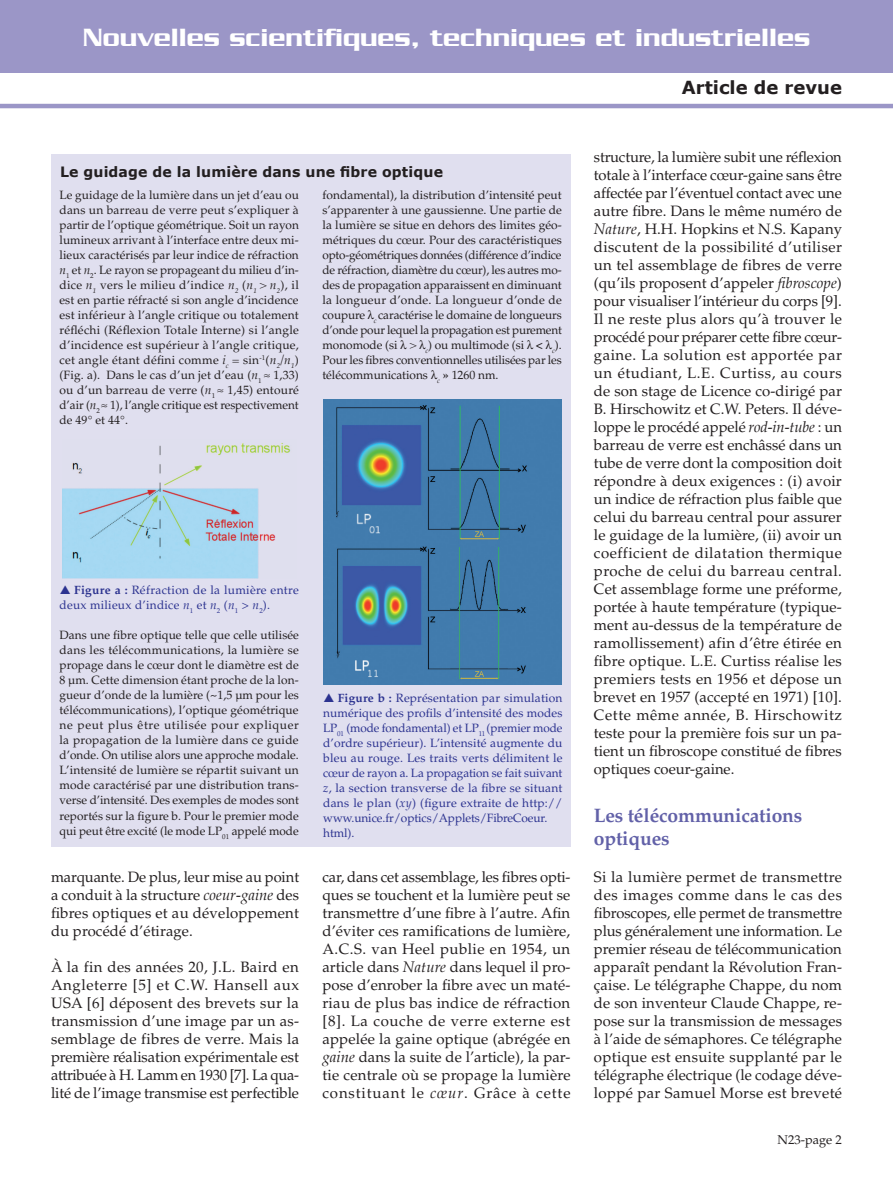
<style>
.page{position:relative;width:893px;height:1191px;background:#fff}
.page>*{position:absolute;margin:0;border:0;box-sizing:border-box;transform-origin:0 0}
.t1{font:500 27px "Serpentine";color:#fff}
.Inter_1-2L_3L{font:700 19.5px/22.5px "Palatino";letter-spacing:-.01em;color:#6261a8}
.t2{font:700 18px "Verdana";color:#231f20}
.Texte_courant{font:15px/18px "Palatino";letter-spacing:.005em;color:#231f20;text-align:justify}
.Texte_courant-2{font:700 14.25px "Verdana";letter-spacing:.01em;color:#231f20}
.PIED_DE_PAGE{font:12.75px "Palatino";color:#231f20}
.Texte_courant-3{font:12px/15px "Palatino";letter-spacing:-.005em;color:#231f20;text-align:justify}
.t3{font:12px/15px "Palatino";letter-spacing:.01em;color:#2c3390}
.s1{font-style:italic}
.s2{font-weight:500}
.s3{font-weight:700}
</style>
<div class="page">
<div style="left:0;top:0;width:893px;height:73px;background:#9b96c7"></div>
<hr style="left:0;top:104px;width:893px;height:4px;background:#9b96c7">
<div style="left:51px;top:154px;width:519px;height:692px;background:#e0dfef"></div>
<img style="left:62px;top:443px;width:229px;height:135px">
<img style="left:323px;top:399px;width:239px;height:285px">
<h1 class="t1" style="left:83px;top:23px;width:729px">Nouvelles scientifiques, techniques et industrielles</h1>
<p class="Texte_courant-2" style="left:60px;top:162px;width:385px">Le guidage de la lumière dans une fibre optique</p>
<p class="Texte_courant-3" style="left:60px;top:188px;width:241px">Le guidage de la lumière dans un jet d’eau ou dans un barreau de verre peut s’expliquer à partir de l’optique géométrique. Soit un rayon lumineux arrivant à l’interface entre deux mi&shy;lieux caractérisés par leur indice de réfraction <span class="s1">n</span><sub>1</sub> et <span class="s1">n</span><sub>2</sub>. Le rayon se propageant du milieu d’in&shy;dice <span class="s1">n</span><sub>1</sub> vers le milieu d’indice <span class="s1">n</span><sub>2</sub> (<span class="s1">n</span><sub>1</sub> <span class="s1">&gt; n</span><sub>2</sub>), il est en partie réfracté si son angle d’incidence est inférieur à l’angle critique ou totalement réfléchi (Réflexion Totale Interne) si l’angle d’incidence est supérieur à l’angle critique, cet angle étant défini comme <span class="s1">i</span><sub>c</sub> <span class="s1">=</span> sin<sup>-1</sup>(<span class="s1">n</span><sub>2</sub><span class="s1">/n</span><sub>1</sub>) (Fig. a). Dans le cas d’un jet d’eau (<span class="s1">n</span><sub>1</sub> ≈ 1,33) ou d’un barreau de verre (<span class="s1">n</span><sub>1</sub> ≈ 1,45) entouré d’air (<span class="s1">n</span><sub>2</sub> ≈ 1), l’angle critique est respectivement de 49° et 44°.</p>
<p class="Texte_courant-3" style="left:322px;top:188px;width:241px">fondamental), la distribution d’intensité peut s’apparenter à une gaussienne. Une partie de la lumière se situe en dehors des limites géo&shy;métriques du cœur. Pour des caractéristiques opto-géométriques données (différence d’indice de réfraction, diamètre du cœur), les autres mo&shy;des de propagation apparaissent en diminuant la longueur d’onde. La longueur d’onde de coupure ●<sub>c</sub> caractérise le domaine de longueurs d’onde pour lequel la propagation est purement monomode (si ● <span class="s1">&gt;</span> ●<sub>c</sub>) ou multimode (si ● <span class="s2">&lt;</span> ●<sub>c</sub>).<br>Pour les fibres conventionnelles utilisées par les télécommunications ●<sub>c</sub> <span class="s2">»</span> 1260 nm.</p>
<p class="t3" style="left:60px;top:583px;width:241px;text-indent:12px"><span class="s3">S Figure a :</span> Réfraction de la lumière entre deux milieux d’indice <span class="s1">n</span><sub>1</sub> et <span class="s1">n</span><sub>2</sub> (<span class="s1">n</span><sub>1</sub> &gt; <span class="s1">n</span><sub>2</sub>).</p>
<p class="Texte_courant-3" style="left:60px;top:628px;width:241px">Dans une fibre optique telle que celle utilisée dans les télécommunications, la lumière se propage dans le cœur dont le diamètre est de 8 µm. Cette dimension étant proche de la lon&shy;gueur d’onde de la lumière (~1,5 µm pour les télécommunications), l’optique géométrique ne peut plus être utilisée pour expliquer la propagation de la lumière dans ce guide d’onde. On utilise alors une approche modale.<br>L’intensité de lumière se répartit suivant un mode caractérisé par une distribution trans&shy;verse d’intensité. Des exemples de modes sont reportés sur la figure b. Pour le premier mode qui peut être excité (le mode LP<sub>01</sub> appelé mode</p>
<p class="Texte_courant" style="left:51px;top:868px;width:250px">marquante. De plus, leur mise au point a conduit à la structure <span class="s1">coeur-gaine</span> des fibres optiques et au développement du procédé d’étirage.</p>
<p class="Texte_courant" style="left:51px;top:958px;width:250px">À la fin des années 20, J.L. Baird en Angleterre [5] et C.W. Hansell aux USA [6] déposent des brevets sur la transmission d’une image par un as&shy;semblage de fibres de verre. Mais la première réalisation expérimentale est attribuée à H. Lamm en 1930 [7]. La qua&shy;lité de l’image transmise est perfectible</p>
<p class="t3" style="left:323px;top:691px;width:241px;text-indent:12px"><span class="s3">S Figure b :</span> Représentation par simulation numérique des profils d’intensité des modes LP<sub>01</sub> (mode fondamental) et LP<sub>11</sub> (premier mode d’ordre supérieur). L’intensité augmente du bleu au rouge. Les traits verts délimitent le cœur de rayon a. La propagation se fait suivant <span class="s1">z</span>, la section transverse de la fibre se situant dans le plan (<span class="s1">xy</span>) (figure extraite de http:// www.unice.fr/optics/Applets/FibreCoeur. html).</p>
<p class="Texte_courant" style="left:322px;top:868px;width:250px">car, dans cet assemblage, les fibres opti&shy;ques se touchent et la lumière peut se transmettre d’une fibre à l’autre. Afin d’éviter ces ramifications de lumière, A.C.S. van Heel publie en 1954, un article dans <span class="s1">Nature</span> dans lequel il pro&shy;pose d’enrober la fibre avec un maté&shy;riau de plus bas indice de réfraction [8]. La couche de verre externe est appelée la gaine optique (abrégée en <span class="s1">gaine</span> dans la suite de l’article), la par&shy;tie centrale où se propage la lumière constituant le <span class="s1">cœur</span>. Grâce à cette</p>
<p class="t2" style="left:682px;top:76px;width:162px">Article de revue</p>
<p class="Texte_courant" style="left:594px;top:148px;width:250px">structure, la lumière subit une réflexion totale à l’interface cœur-gaine sans être affectée par l’éventuel contact avec une autre fibre. Dans le même numéro de <span class="s1">Nature</span>, H.H. Hopkins et N.S. Kapany discutent de la possibilité d’utiliser un tel assemblage de fibres de verre (qu’ils proposent d’appeler <span class="s1">fibroscope</span>) pour visualiser l’intérieur du corps [9].<br>Il ne reste plus alors qu’à trouver le procédé pour préparer cette fibre cœur&shy;gaine. La solution est apportée par un étudiant, L.E. Curtiss, au cours de son stage de Licence co-dirigé par B. Hirschowitz et C.W. Peters. Il déve&shy;loppe le procédé appelé <span class="s1">rod-in-tube</span> : un barreau de verre est enchâssé dans un tube de verre dont la composition doit répondre à deux exigences : (i) avoir un indice de réfraction plus faible que celui du barreau central pour assurer le guidage de la lumière, (ii) avoir un coefficient de dilatation thermique proche de celui du barreau central.<br>Cet assemblage forme une préforme, portée à haute température (typique&shy;ment au-dessus de la température de ramollissement) afin d’être étirée en fibre optique. L.E. Curtiss réalise les premiers tests en 1956 et dépose un brevet en 1957 (accepté en 1971) [10].<br>Cette même année, B. Hirschowitz teste pour la première fois sur un pa&shy;tient un fibroscope constitué de fibres optiques coeur-gaine.</p>
<p class="Inter_1-2L_3L" style="left:594px;top:804px;width:210px">Les télécommunications optiques</p>
<p class="Texte_courant" style="left:594px;top:868px;width:250px">Si la lumière permet de transmettre des images comme dans le cas des fibroscopes, elle permet de transmettre plus généralement une information. Le premier réseau de télécommunication apparaît pendant la Révolution Fran&shy;çaise. Le télégraphe Chappe, du nom de son inventeur Claude Chappe, re&shy;pose sur la transmission de messages à l’aide de sémaphores. Ce télégraphe optique est ensuite supplanté par le télégraphe électrique (le codage déve&shy;loppé par Samuel Morse est breveté</p>
<p class="PIED_DE_PAGE" style="left:778px;top:1132px;width:66px">n23-page 2</p>
</div>
